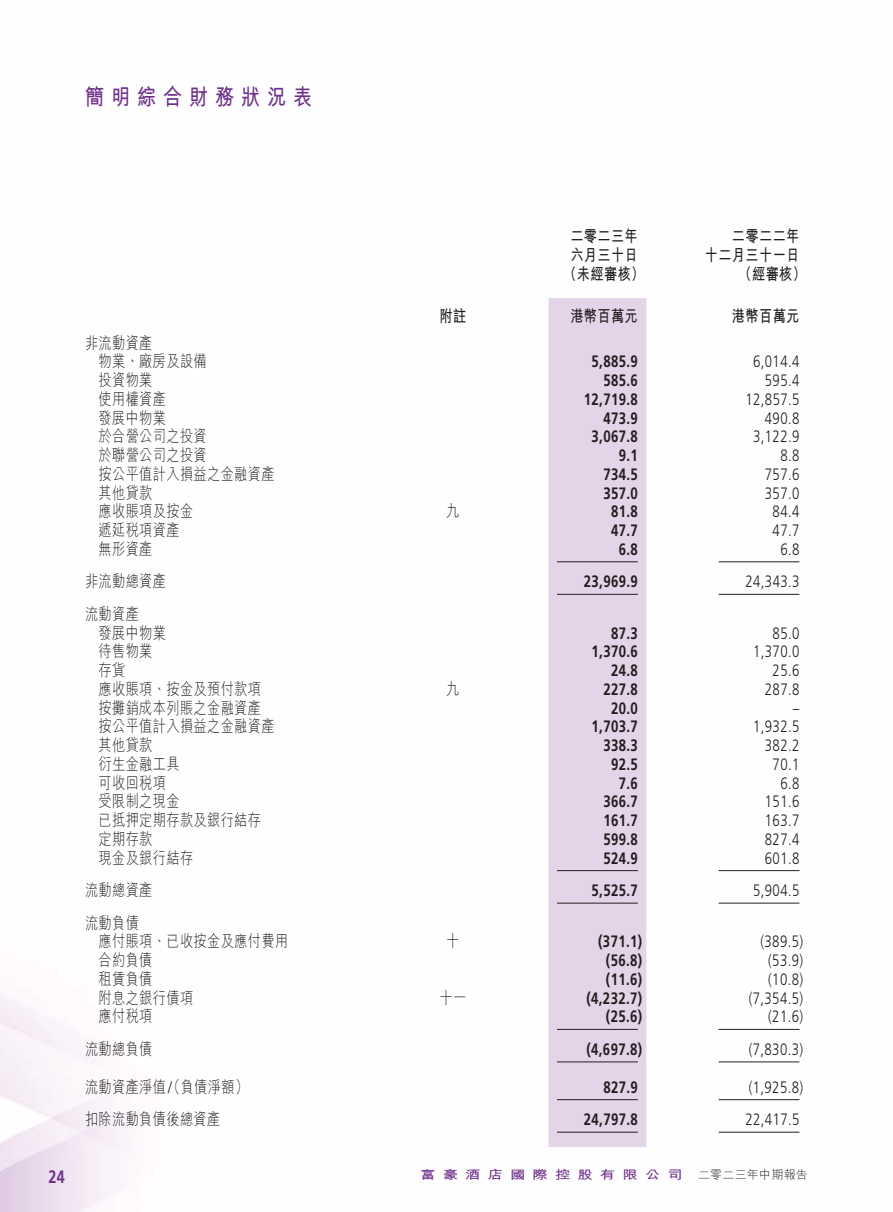
<style>
.page{position:relative;width:893px;height:1212px;background:#fff}
.page>*{position:absolute;margin:0;border:0;box-sizing:border-box;transform-origin:0 0}
.主標題{font:700 22.5px "M Hei HK";letter-spacing:.36em;color:#6e328a;scale:.85 1}
._1__內文{font:700 18px "Frutiger LT Std";color:#6e328a;scale:.8 1}
._1__內文-2{font:300 16.5px "M Hei HK";letter-spacing:.03em;color:#231f20;scale:.8 1}
._1__內文-3{font:300 16.5px "Frutiger LT Std";letter-spacing:.03em;color:#231f20;scale:.8 1}
._1__內文-4{font:700 16.5px "Frutiger LT Std";letter-spacing:.03em;color:#231f20;scale:.8 1}
._1__內文-5{font:700 16.5px "M Hei HK";letter-spacing:.03em;color:#231f20;scale:.8 1}
.t1{font:700 12px "M Hei HK";letter-spacing:.45em;color:#6e328a;scale:1.29 1}
.t2{font:300 12px "M Hei HK";letter-spacing:.02em;color:#231f20}
.s1{font-family:"Frutiger LT Std"}
</style>
<div class="page">
<div style="left:549px;top:298px;width:97px;height:849px;background:#e4d4e7"></div>
<hr style="left:557px;top:561px;width:81px;height:1px;background:#231f20">
<hr style="left:719px;top:561px;width:80px;height:1px;background:#231f20">
<hr style="left:557px;top:594px;width:81px;height:1px;background:#231f20">
<hr style="left:719px;top:594px;width:80px;height:1px;background:#231f20">
<hr style="left:557px;top:870px;width:81px;height:1px;background:#231f20">
<hr style="left:719px;top:870px;width:80px;height:1px;background:#231f20">
<hr style="left:557px;top:903px;width:81px;height:1px;background:#231f20">
<hr style="left:719px;top:903px;width:80px;height:1px;background:#231f20">
<hr style="left:557px;top:1029px;width:81px;height:1px;background:#231f20">
<hr style="left:719px;top:1029px;width:80px;height:1px;background:#231f20">
<hr style="left:557px;top:1061px;width:81px;height:1px;background:#231f20">
<hr style="left:719px;top:1061px;width:80px;height:1px;background:#231f20">
<hr style="left:557px;top:1099px;width:81px;height:1px;background:#231f20">
<hr style="left:719px;top:1099px;width:80px;height:1px;background:#231f20">
<hr style="left:557px;top:1132px;width:81px;height:1px;background:#231f20">
<hr style="left:719px;top:1132px;width:80px;height:1px;background:#231f20">
<p class="主標題" style="left:85px;top:81px;width:269px">簡明綜合財務狀況表</p>
<p class="_1__內文-5" style="left:570px;top:224px;width:86px">二零二三年</p>
<p class="_1__內文-5" style="left:570px;top:243px;width:86px">六月三十日</p>
<p class="_1__內文-5" style="left:732px;top:224px;width:86px">二零二二年</p>
<p class="_1__內文-5" style="left:705px;top:243px;width:120px">十二月三十一日</p>
<p class="_1__內文-5" style="left:563px;top:261px;width:103px">（未經審核）</p>
<p class="_1__內文-5" style="left:739px;top:261px;width:86px">（經審核）</p>
<p class="_1__內文-5" style="left:439px;top:304px;width:35px">附註</p>
<p class="_1__內文-5" style="left:570px;top:304px;width:86px">港幣百萬元</p>
<p class="_1__內文-5" style="left:732px;top:304px;width:86px">港幣百萬元</p>
<p class="_1__內文-2" style="left:85px;top:334px;width:86px">非流動資產</p>
<p class="_1__內文-2" style="left:99px;top:353px;width:137px">物業、廠房及設備</p>
<p class="_1__內文-4" style="left:592px;top:352px;width:59px">5,885.9</p>
<p class="_1__內文-3" style="left:753px;top:352px;width:59px">6,014.4</p>
<p class="_1__內文-2" style="left:99px;top:372px;width:69px">投資物業</p>
<p class="_1__內文-4" style="left:603px;top:371px;width:45px">585.6</p>
<p class="_1__內文-3" style="left:765px;top:371px;width:45px">595.4</p>
<p class="_1__內文-2" style="left:99px;top:390px;width:86px">使用權資產</p>
<p class="_1__內文-4" style="left:584px;top:389px;width:69px">12,719.8</p>
<p class="_1__內文-3" style="left:745px;top:390px;width:69px">12,857.5</p>
<p class="_1__內文-2" style="left:99px;top:409px;width:86px">發展中物業</p>
<p class="_1__內文-4" style="left:603px;top:408px;width:45px">473.9</p>
<p class="_1__內文-3" style="left:765px;top:408px;width:45px">490.8</p>
<p class="_1__內文-2" style="left:99px;top:428px;width:137px">於合營公司之投資</p>
<p class="_1__內文-4" style="left:592px;top:427px;width:59px">3,067.8</p>
<p class="_1__內文-3" style="left:753px;top:427px;width:59px">3,122.9</p>
<p class="_1__內文-2" style="left:99px;top:447px;width:137px">於聯營公司之投資</p>
<p class="_1__內文-4" style="left:619px;top:446px;width:25px">9.1</p>
<p class="_1__內文-3" style="left:780px;top:446px;width:25px">8.8</p>
<p class="_1__內文-2" style="left:99px;top:465px;width:222px">按公平值計入損益之金融資產</p>
<p class="_1__內文-4" style="left:603px;top:464px;width:45px">734.5</p>
<p class="_1__內文-3" style="left:765px;top:465px;width:45px">757.6</p>
<p class="_1__內文-2" style="left:99px;top:484px;width:69px">其他貸款</p>
<p class="_1__內文-4" style="left:603px;top:483px;width:45px">357.0</p>
<p class="_1__內文-3" style="left:765px;top:483px;width:45px">357.0</p>
<p class="_1__內文-2" style="left:99px;top:503px;width:120px">應收賬項及按金</p>
<p class="_1__內文-2" style="left:446px;top:503px;width:18px">九</p>
<p class="_1__內文-4" style="left:611px;top:502px;width:35px">81.8</p>
<p class="_1__內文-3" style="left:773px;top:502px;width:35px">84.4</p>
<p class="_1__內文-2" style="left:99px;top:522px;width:103px">遞延稅項資產</p>
<p class="_1__內文-4" style="left:611px;top:521px;width:35px">47.7</p>
<p class="_1__內文-3" style="left:773px;top:521px;width:35px">47.7</p>
<p class="_1__內文-2" style="left:99px;top:540px;width:69px">無形資產</p>
<p class="_1__內文-4" style="left:619px;top:539px;width:25px">6.8</p>
<p class="_1__內文-3" style="left:780px;top:540px;width:25px">6.8</p>
<p class="_1__內文-2" style="left:85px;top:573px;width:103px">非流動總資產</p>
<p class="_1__內文-4" style="left:584px;top:572px;width:69px">23,969.9</p>
<p class="_1__內文-3" style="left:745px;top:572px;width:69px">24,343.3</p>
<p class="_1__內文-2" style="left:85px;top:605px;width:69px">流動資產</p>
<p class="_1__內文-2" style="left:99px;top:624px;width:86px">發展中物業</p>
<p class="_1__內文-4" style="left:611px;top:623px;width:35px">87.3</p>
<p class="_1__內文-3" style="left:773px;top:623px;width:35px">85.0</p>
<p class="_1__內文-2" style="left:99px;top:643px;width:69px">待售物業</p>
<p class="_1__內文-4" style="left:592px;top:642px;width:59px">1,370.6</p>
<p class="_1__內文-3" style="left:753px;top:642px;width:59px">1,370.0</p>
<p class="_1__內文-2" style="left:99px;top:662px;width:35px">存貨</p>
<p class="_1__內文-4" style="left:611px;top:661px;width:35px">24.8</p>
<p class="_1__內文-3" style="left:773px;top:661px;width:35px">25.6</p>
<p class="_1__內文-2" style="left:99px;top:680px;width:205px">應收賬項、按金及預付款項</p>
<p class="_1__內文-2" style="left:446px;top:680px;width:18px">九</p>
<p class="_1__內文-4" style="left:603px;top:679px;width:45px">227.8</p>
<p class="_1__內文-3" style="left:765px;top:680px;width:45px">287.8</p>
<p class="_1__內文-2" style="left:99px;top:699px;width:205px">按攤銷成本列賬之金融資產</p>
<p class="_1__內文-4" style="left:611px;top:698px;width:35px">20.0</p>
<p class="_1__內文-3" style="left:793px;top:698px;width:10px">–</p>
<p class="_1__內文-2" style="left:99px;top:718px;width:222px">按公平值計入損益之金融資產</p>
<p class="_1__內文-4" style="left:592px;top:717px;width:59px">1,703.7</p>
<p class="_1__內文-3" style="left:753px;top:717px;width:59px">1,932.5</p>
<p class="_1__內文-2" style="left:99px;top:737px;width:69px">其他貸款</p>
<p class="_1__內文-4" style="left:603px;top:736px;width:45px">338.3</p>
<p class="_1__內文-3" style="left:765px;top:736px;width:45px">382.2</p>
<p class="_1__內文-2" style="left:99px;top:755px;width:103px">衍生金融工具</p>
<p class="_1__內文-4" style="left:611px;top:754px;width:35px">92.5</p>
<p class="_1__內文-3" style="left:773px;top:755px;width:35px">70.1</p>
<p class="_1__內文-2" style="left:99px;top:774px;width:86px">可收回稅項</p>
<p class="_1__內文-4" style="left:619px;top:773px;width:25px">7.6</p>
<p class="_1__內文-3" style="left:780px;top:773px;width:25px">6.8</p>
<p class="_1__內文-2" style="left:99px;top:793px;width:103px">受限制之現金</p>
<p class="_1__內文-4" style="left:603px;top:792px;width:45px">366.7</p>
<p class="_1__內文-3" style="left:765px;top:792px;width:45px">151.6</p>
<p class="_1__內文-2" style="left:99px;top:812px;width:205px">已抵押定期存款及銀行結存</p>
<p class="_1__內文-4" style="left:603px;top:811px;width:45px">161.7</p>
<p class="_1__內文-3" style="left:765px;top:811px;width:45px">163.7</p>
<p class="_1__內文-2" style="left:99px;top:830px;width:69px">定期存款</p>
<p class="_1__內文-4" style="left:603px;top:829px;width:45px">599.8</p>
<p class="_1__內文-3" style="left:765px;top:830px;width:45px">827.4</p>
<p class="_1__內文-2" style="left:99px;top:849px;width:120px">現金及銀行結存</p>
<p class="_1__內文-4" style="left:603px;top:848px;width:45px">524.9</p>
<p class="_1__內文-3" style="left:765px;top:848px;width:45px">601.8</p>
<p class="_1__內文-2" style="left:85px;top:882px;width:86px">流動總資產</p>
<p class="_1__內文-4" style="left:592px;top:881px;width:59px">5,525.7</p>
<p class="_1__內文-3" style="left:753px;top:881px;width:59px">5,904.5</p>
<p class="_1__內文-2" style="left:85px;top:914px;width:69px">流動負債</p>
<p class="_1__內文-2" style="left:99px;top:933px;width:239px">應付賬項、已收按金及應付費用</p>
<p class="_1__內文-2" style="left:446px;top:933px;width:18px">十</p>
<p class="_1__內文-4" style="left:598px;top:932px;width:57px">(371.1)</p>
<p class="_1__內文-3" style="left:760px;top:932px;width:55px">(389.5)</p>
<p class="_1__內文-2" style="left:99px;top:952px;width:69px">合約負債</p>
<p class="_1__內文-4" style="left:606px;top:951px;width:47px">(56.8)</p>
<p class="_1__內文-3" style="left:768px;top:951px;width:45px">(53.9)</p>
<p class="_1__內文-2" style="left:99px;top:970px;width:69px">租賃負債</p>
<p class="_1__內文-4" style="left:606px;top:969px;width:47px">(11.6)</p>
<p class="_1__內文-3" style="left:768px;top:970px;width:45px">(10.8)</p>
<p class="_1__內文-2" style="left:99px;top:989px;width:120px">附息之銀行債項</p>
<p class="_1__內文-2" style="left:439px;top:989px;width:35px">十一</p>
<p class="_1__內文-4" style="left:586px;top:988px;width:71px">(4,232.7)</p>
<p class="_1__內文-3" style="left:749px;top:988px;width:69px">(7,354.5)</p>
<p class="_1__內文-2" style="left:99px;top:1008px;width:69px">應付稅項</p>
<p class="_1__內文-4" style="left:606px;top:1007px;width:47px">(25.6)</p>
<p class="_1__內文-3" style="left:768px;top:1007px;width:45px">(21.6)</p>
<p class="_1__內文-2" style="left:85px;top:1040px;width:86px">流動總負債</p>
<p class="_1__內文-4" style="left:586px;top:1039px;width:71px">(4,697.8)</p>
<p class="_1__內文-3" style="left:749px;top:1040px;width:69px">(7,830.3)</p>
<p class="_1__內文-2" style="left:85px;top:1078px;width:205px">流動資產淨值（<span class="s1">/</span> 負債淨額）</p>
<p class="_1__內文-4" style="left:603px;top:1077px;width:45px">827.9</p>
<p class="_1__內文-3" style="left:749px;top:1078px;width:69px">(1,925.8)</p>
<p class="_1__內文-2" style="left:85px;top:1111px;width:171px">扣除流動負債後總資產</p>
<p class="_1__內文-4" style="left:584px;top:1110px;width:69px">24,797.8</p>
<p class="_1__內文-3" style="left:745px;top:1110px;width:69px">22,417.5</p>
<p class="_1__內文" style="left:48px;top:1165px;width:22px">24</p>
<p class="t1" style="left:420px;top:1166px;width:205px">富豪酒店國際控股有限公司</p>
<p class="t2" style="left:698px;top:1168px;width:111px">二零二三年中期報告</p>
</div>
